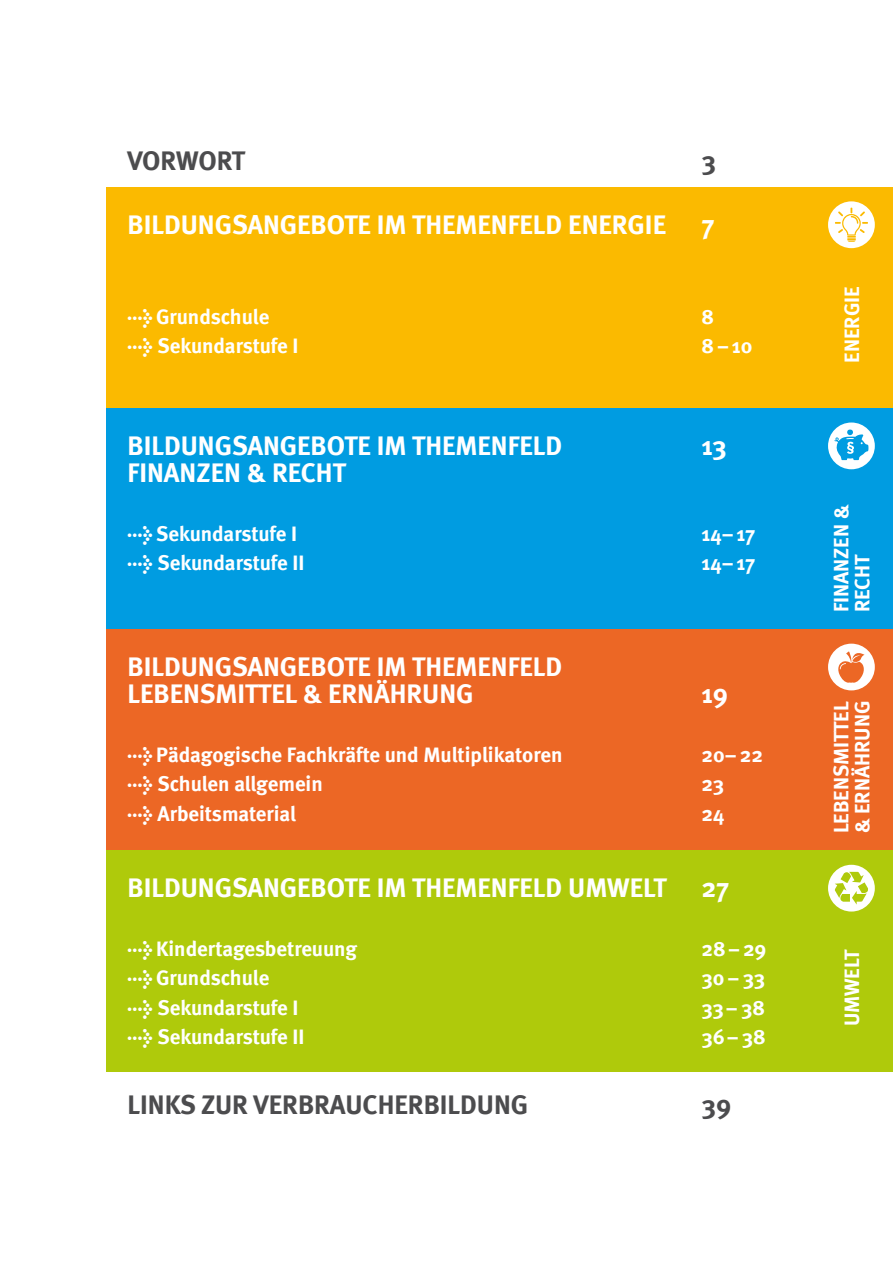
<style>
.page{position:relative;width:893px;height:1263px;background:#fff}
.page>*{position:absolute;margin:0;border:0;box-sizing:border-box;transform-origin:0 0}
.t1{font:700 27px/27px "Meta";color:#fff}
.t2{font:700 27px "Meta";color:#4c4c4e}
.t3{font:700 21px/21px "Meta";color:#fff}
.s1{font-family:"Meta Bold Expert";font-weight:400}
</style>
<div class="page">
<div style="left:106px;top:187px;width:787px;height:221px;background:#fbba00"></div>
<div style="left:106px;top:408px;width:787px;height:221px;background:#009ce1"></div>
<div style="left:106px;top:629px;width:787px;height:221px;background:#ec6725"></div>
<div style="left:106px;top:850px;width:787px;height:221px;background:#afca0b"></div>
<div style="left:828px;top:201px;width:47px;height:47px;background:#fff;border-radius:50%"></div>
<svg style="left:835px;top:207px;width:33px;height:35px"></svg>
<div style="left:828px;top:422px;width:47px;height:47px;background:#fff;border-radius:50%"></div>
<svg style="left:834px;top:429px;width:35px;height:31px"></svg>
<div style="left:828px;top:644px;width:47px;height:46px;background:#fff;border-radius:50%"></div>
<svg style="left:838px;top:651px;width:26px;height:32px"></svg>
<div style="left:828px;top:865px;width:47px;height:46px;background:#fff;border-radius:50%"></div>
<svg style="left:835px;top:872px;width:33px;height:32px"></svg>
<p class="t2" style="left:128px;top:144px;width:119px">VORWORT</p>
<p class="t2" style="left:702px;top:144px;width:16px">3</p>
<p class="t1" style="left:128px;top:210px;width:540px">BILDUNGSANGEBOTE IM THEMENFELD ENERGIE</p>
<p class="t1" style="left:702px;top:210px;width:15px">7</p>
<p class="t3" style="left:128px;top:306px;width:143px"><span class="s1">l</span> Grundschule</p>
<p class="t3" style="left:702px;top:306px;width:14px">8</p>
<p class="t3" style="left:128px;top:335px;width:172px"><span class="s1">l</span> Sekundarstufe I</p>
<p class="t3" style="left:702px;top:335px;width:52px">8–10</p>
<p class="t1" style="left:128px;top:431px;width:436px">BILDUNGSANGEBOTE IM THEMENFELD</p>
<p class="t1" style="left:702px;top:431px;width:27px">13</p>
<p class="t1" style="left:128px;top:458px;width:220px">FINANZEN &amp; RECHT</p>
<p class="t3" style="left:128px;top:522px;width:171px"><span class="s1">l</span> Sekundarstufe I</p>
<p class="t3" style="left:702px;top:522px;width:55px">14–17</p>
<p class="t3" style="left:128px;top:552px;width:178px"><span class="s1">l</span> Sekundarstufe II</p>
<p class="t3" style="left:702px;top:552px;width:55px">14–17</p>
<p class="t1" style="left:128px;top:653px;width:436px">BILDUNGSANGEBOTE IM THEMENFELD<br>LEBENSMITTEL &amp; ERNÄHRUNG</p>
<p class="t1" style="left:702px;top:680px;width:28px">19</p>
<p class="t3" style="left:128px;top:744px;width:436px"><span class="s1">l</span> Pädagogische Fachkräfte und Multiplikatoren</p>
<p class="t3" style="left:702px;top:744px;width:63px">20–22</p>
<p class="t3" style="left:128px;top:773px;width:197px"><span class="s1">l</span> Schulen allgemein</p>
<p class="t3" style="left:702px;top:773px;width:24px">23</p>
<p class="t3" style="left:128px;top:802px;width:170px"><span class="s1">l</span> Arbeitsmaterial</p>
<p class="t3" style="left:702px;top:802px;width:24px">24</p>
<p class="t1" style="left:128px;top:874px;width:541px">BILDUNGSANGEBOTE IM THEMENFELD UMWELT</p>
<p class="t1" style="left:702px;top:874px;width:29px">27</p>
<p class="t3" style="left:128px;top:938px;width:231px"><span class="s1">l</span> Kindertagesbetreuung</p>
<p class="t3" style="left:702px;top:938px;width:66px">28–29</p>
<p class="t3" style="left:128px;top:967px;width:143px"><span class="s1">l</span> Grundschule</p>
<p class="t3" style="left:702px;top:967px;width:65px">30–33</p>
<p class="t3" style="left:128px;top:997px;width:172px"><span class="s1">l</span> Sekundarstufe I</p>
<p class="t3" style="left:702px;top:997px;width:65px">33–38</p>
<p class="t3" style="left:128px;top:1026px;width:178px"><span class="s1">l</span> Sekundarstufe II</p>
<p class="t3" style="left:702px;top:1026px;width:66px">36– 38</p>
<p class="t2" style="left:128px;top:1088px;width:402px">LINKS ZUR VERBRAUCHERBILDUNG</p>
<p class="t2" style="left:702px;top:1088px;width:31px">39</p>
<p class="t3" style="left:841px;top:362px;width:78px;rotate:-90deg">ENERGIE</p>
<p class="t3" style="left:830px;top:612px;width:109px;rotate:-90deg">FINANZEN &amp;<br>RECHT</p>
<p class="t3" style="left:830px;top:833px;width:134px;rotate:-90deg">LEBENSMITTEL &amp; ERNÄHRUNG</p>
<p class="t3" style="left:841px;top:1026px;width:79px;rotate:-90deg">UMWELT</p>
</div>
